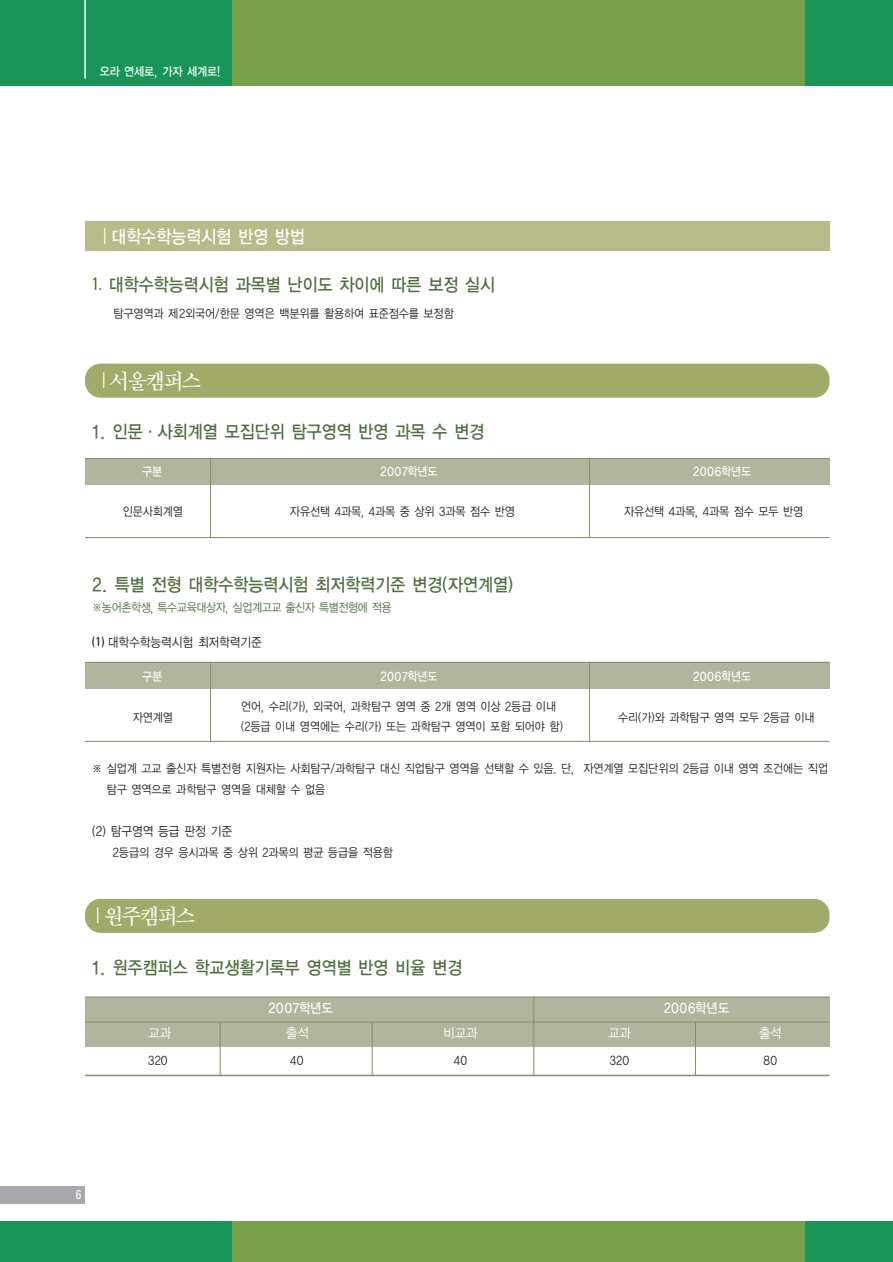
<style>
.page{position:relative;width:893px;height:1262px;background:#fff}
.page>*{position:absolute;margin:0;border:0;box-sizing:border-box;transform-origin:0 0}
.t1{font:22.5px "Sand Tm";letter-spacing:-.07em;color:#fff;scale:.95 1}
.t2{font:18px "YGO13";letter-spacing:-.075em;color:#506e40;scale:.9 1}
.t3{font:18px "YGO13";letter-spacing:-.075em;color:#fff;scale:.9 1}
.t4{font:13.5px "YGO13";letter-spacing:-.075em;color:#fff;scale:.9 1}
.t5{font:13.5px "YGO12";letter-spacing:-.07em;color:#fff;scale:.9 1}
.t6{font:12.75px "YGO12";letter-spacing:-.07em;color:#231f20;scale:.9 1}
.t7{font:condensed 12.75px "Univers";color:#fff}
.t8{font:12px/21px "YGO12";letter-spacing:-.07em;color:#231f20;scale:.9 1}
.t9{font:12px "YGO13";letter-spacing:-.075em;color:#fff;scale:.9 1}
.t10{font:12px "YGO12";letter-spacing:-.1em;color:#506e40;scale:.9 1}
.s1{font-family:"Sand Tm";font-size:22.5px}
.s2{font-family:"Univers";font-stretch:condensed}
</style>
<div class="page">
<div style="left:226px;top:1px;width:598px;height:85px;background:#76a049"></div>
<div style="left:226px;top:1221px;width:598px;height:40px;background:#76a049"></div>
<div style="left:805px;top:1px;width:87px;height:85px;background:#19955a"></div>
<div style="left:0;top:1px;width:232px;height:85px;background:#19955a"></div>
<div style="left:805px;top:1221px;width:87px;height:40px;background:#19955a"></div>
<div style="left:0;top:1221px;width:232px;height:40px;background:#19955a"></div>
<div style="left:85px;top:898px;width:744px;height:35px;background:#a2aa69;border-radius:16px"></div>
<div style="left:85px;top:458px;width:744px;height:26px;background:#b2b59d"></div>
<hr style="left:85px;top:537px;width:744px;height:1px;background:#838d67">
<hr style="left:85px;top:458px;width:744px;height:1px;background:#838d67">
<hr style="left:210px;top:459px;width:1px;height:79px;background:#838d67">
<hr style="left:589px;top:458px;width:1px;height:80px;background:#838d67">
<hr style="left:84px;top:1px;width:2px;height:78px;background:#fff">
<div style="left:0;top:1186px;width:85px;height:17px;background:#a8a9ad"></div>
<div style="left:85px;top:997px;width:744px;height:50px;background:#b2b59d"></div>
<hr style="left:85px;top:1021px;width:744px;height:1px;background:#838d67">
<hr style="left:372px;top:1021px;width:1px;height:54px;background:#838d67">
<hr style="left:85px;top:996px;width:744px;height:1px;background:#838d67">
<hr style="left:220px;top:1021px;width:1px;height:54px;background:#838d67">
<hr style="left:533px;top:996px;width:1px;height:79px;background:#838d67">
<hr style="left:695px;top:1021px;width:1px;height:54px;background:#838d67">
<div style="left:85px;top:221px;width:744px;height:30px;background:#b6bb88"></div>
<div style="left:85px;top:363px;width:744px;height:35px;background:#a2aa69;border-radius:16px"></div>
<div style="left:85px;top:662px;width:744px;height:26px;background:#b2b59d"></div>
<hr style="left:85px;top:741px;width:744px;height:1px;background:#838d67">
<hr style="left:85px;top:662px;width:744px;height:1px;background:#838d67">
<hr style="left:210px;top:663px;width:1px;height:78px;background:#838d67">
<hr style="left:589px;top:662px;width:1px;height:79px;background:#838d67">
<hr style="left:85px;top:1074px;width:744px;height:2px;background:#838d67">
<p class="t9" style="left:99px;top:66px;width:136px">오라 연세로, 가자 세계로!</p>
<h2 class="t3" style="left:99px;top:228px;width:231px"><span class="s1">|</span>대학수학능력시험 반영 방법</h2>
<h2 class="t2" style="left:92px;top:276px;width:450px"><span class="s2">1.</span> 대학수학능력시험 과목별 난이도 차이에 따른 보정 실시</h2>
<p class="t8" style="left:113px;top:304px;width:380px">탐구영역과 제2외국어/한문 영역은 백분위를 활용하여 표준점수를 보정함</p>
<h1 class="t1" style="left:98px;top:371px;width:110px">|서울캠퍼스</h1>
<h2 class="t2" style="left:92px;top:423px;width:438px">1. 인문·사회계열 모집단위 탐구영역 반영 과목 수 변경</h2>
<p class="t9" style="left:142px;top:465px;width:25px">구분</p>
<p class="t9" style="left:380px;top:465px;width:66px">2007학년도</p>
<p class="t9" style="left:692px;top:465px;width:67px">2006학년도</p>
<p class="t8" style="left:122px;top:502px;width:69px">인문사회계열</p>
<p class="t8" style="left:290px;top:502px;width:252px">자유선택 4과목, 4과목 중 상위 3과목 점수 반영</p>
<p class="t8" style="left:623px;top:502px;width:201px">자유선택 4과목, 4과목 점수 모두 반영</p>
<h2 class="t2" style="left:92px;top:576px;width:470px">2. 특별 전형 대학수학능력시험 최저학력기준 변경(자연계열)</h2>
<p class="t10" style="left:92px;top:602px;width:335px">※농어촌학생, 특수교육대상자, 실업계고교 출신자 특별전형에 적용</p>
<p class="t6" style="left:92px;top:636px;width:191px"><span class="s2">(1)</span> 대학수학능력시험 최저학력기준</p>
<p class="t9" style="left:142px;top:671px;width:25px">구분</p>
<p class="t9" style="left:380px;top:671px;width:66px">2007학년도</p>
<p class="t9" style="left:692px;top:671px;width:67px">2006학년도</p>
<p class="t8" style="left:132px;top:707px;width:47px">자연계열</p>
<p class="t8" style="left:241px;top:697px;width:352px">언어, 수리(가), 외국어, 과학탐구 영역 중 2개 영역 이상 2등급 이내</p>
<p class="t8" style="left:617px;top:707px;width:220px">수리(가)와 과학탐구 영역 모두 2등급 이내</p>
<p class="t8" style="left:241px;top:716px;width:359px">(2등급 이내 영역에는 수리(가) 또는 과학탐구 영역이 포함 되어야 함)</p>
<p class="t8" style="left:106px;top:758px;width:803px;text-indent:-15px">※ 실업계 고교 출신자 특별전형 지원자는 사회탐구/과학탐구 대신 직업탐구 영역을 선택할 수 있음. 단, 자연계열 모집단위의 2등급 이내 영역 조건에는 직업 탐구 영역으로 과학탐구 영역을 대체할 수 없음</p>
<p class="t6" style="left:92px;top:825px;width:158px">(2) 탐구영역 등급 판정 기준</p>
<p class="t8" style="left:112px;top:842px;width:313px">2등급의 경우 응시과목 중 상위 2과목의 평균 등급을 적용함</p>
<h1 class="t1" style="left:92px;top:906px;width:110px">|원주캠퍼스</h1>
<h2 class="t2" style="left:92px;top:959px;width:414px">1. 원주캠퍼스 학교생활기록부 영역별 반영 비율 변경</h2>
<p class="t4" style="left:268px;top:1001px;width:74px">2007학년도</p>
<p class="t4" style="left:663px;top:1001px;width:75px">2006학년도</p>
<p class="t5" style="left:148px;top:1027px;width:28px">교과</p>
<p class="t5" style="left:286px;top:1027px;width:28px">출석</p>
<p class="t5" style="left:443px;top:1027px;width:40px">비교과</p>
<p class="t5" style="left:607px;top:1027px;width:28px">교과</p>
<p class="t5" style="left:758px;top:1027px;width:28px">출석</p>
<p class="t8" style="left:148px;top:1051px;width:24px">320</p>
<p class="t8" style="left:290px;top:1051px;width:17px">40</p>
<p class="t8" style="left:453px;top:1051px;width:17px">40</p>
<p class="t8" style="left:609px;top:1051px;width:24px">320</p>
<p class="t8" style="left:763px;top:1051px;width:17px">80</p>
<p class="t7" style="left:76px;top:1190px;width:7px">6</p>
</div>
